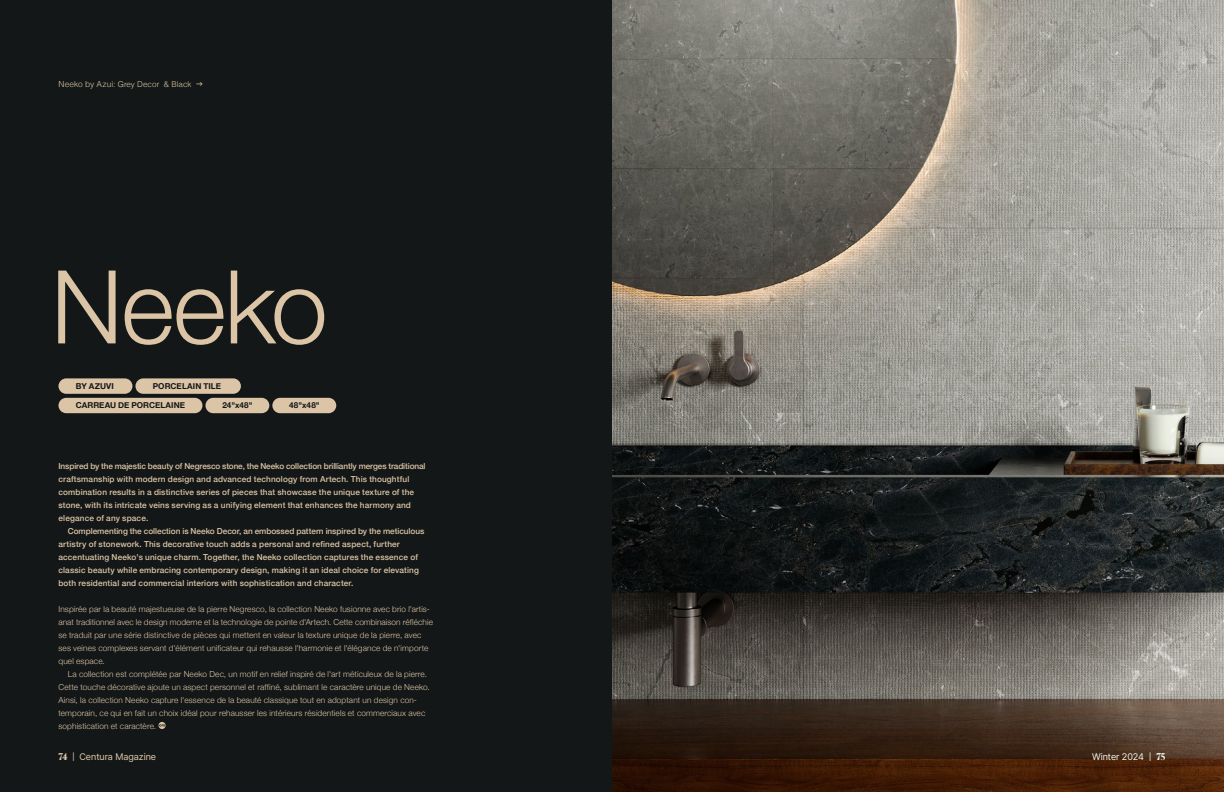
<style>
.page{position:relative;width:1224px;height:792px;background:#fff}
.page>*{position:absolute;margin:0;border:0;box-sizing:border-box;transform-origin:0 0}
.t1{font:300 102px "Helvetica Neue";letter-spacing:-.015em;color:#dcc5a6}
.t2{font:9.5px "Pretendard";color:#dcc5a6}
.t3{font:9.5px "Pretendard";color:#eff1e4}
.t4{font:300 8.2px/13px "Helvetica Neue";letter-spacing:.015em;color:#dcc5a6}
.t5{font:500 8.2px/13px "Helvetica Neue";letter-spacing:.015em;color:#dcc5a6}
.t6{font:700 8.2px "Helvetica Neue";letter-spacing:.005em;color:#131718}
.t7{font:300 8px "Helvetica";letter-spacing:.01em;color:#dcc5a6}
.s1{font-size:8.4px}
.s2{font-family:"Ivy Presto Headline";font-weight:700}
</style>
<div class="page">
<div style="left:0;top:0;width:612px;height:792px;background:#131718"></div>
<svg style="left:159px;top:722px;width:7px;height:7px"></svg>
<div style="left:58px;top:378px;width:74px;height:16px;background:#dcc5a6;border-radius:8px"></div>
<div style="left:205px;top:398px;width:64px;height:15px;background:#dcc5a6;border-radius:8px"></div>
<div style="left:272px;top:398px;width:64px;height:15px;background:#dcc5a6;border-radius:8px"></div>
<div style="left:135px;top:378px;width:106px;height:16px;background:#dcc5a6;border-radius:8px"></div>
<img style="left:612px;top:0;width:612px;height:792px">
<div style="left:58px;top:398px;width:144px;height:15px;background:#dcc5a6;border-radius:8px"></div>
<p class="t7" style="left:58px;top:78px;width:135px"><span class="s1">Neeko by Azui:</span> Grey Decor &amp; Black</p>
<h1 class="t1" style="left:51px;top:225px;width:278px">Neeko</h1>
<p class="t6" style="left:76px;top:380px;width:40px">BY AZUVI</p>
<p class="t6" style="left:153px;top:380px;width:70px">PORCELAIN TILE</p>
<p class="t6" style="left:76px;top:399px;width:111px">CARREAU DE PORCELAINE</p>
<p class="t6" style="left:222px;top:399px;width:32px">24"x48"</p>
<p class="t6" style="left:289px;top:399px;width:32px">48"x48"</p>
<p class="t5" style="left:58px;top:459px;width:369px">Inspired by the majestic beauty of Negresco stone, the Neeko collection brilliantly merges traditional craftsmanship with modern design and advanced technology from Artech. This thoughtful combination results in a distinctive series of pieces that showcase the unique texture of the stone, with its intricate veins serving as a unifying element that enhances the harmony and elegance of any space.</p>
<p class="t5" style="left:58px;top:524px;width:367px;text-indent:9px">Complementing the collection is Neeko Decor, an embossed pattern inspired by the meticulous artistry of stonework. This decorative touch adds a personal and refined aspect, further accentuating Neeko's unique charm. Together, the Neeko collection captures the essence of classic beauty while embracing contemporary design, making it an ideal choice for elevating both residential and commercial interiors with sophistication and character.</p>
<p class="t4" style="left:58px;top:602px;width:376px">Inspirée par la beauté majestueuse de la pierre Negresco, la collection Neeko fusionne avec brio l'artis&shy;anat traditionnel avec le design moderne et la technologie de pointe d'Artech. Cette combinaison réfléchie se traduit par une série distinctive de pièces qui mettent en valeur la texture unique de la pierre, avec ses veines complexes servant d'élément unificateur qui rehausse l'harmonie et l'élégance de n'importe quel espace.</p>
<p class="t4" style="left:58px;top:667px;width:373px;text-indent:9px">La collection est complétée par Neeko Dec, un motif en relief inspiré de l'art méticuleux de la pierre.<br>Cette touche décorative ajoute un aspect personnel et raffiné, sublimant le caractère unique de Neeko.<br>Ainsi, la collection Neeko capture l'essence de la beauté classique tout en adoptant un design con&shy;temporain, ce qui en fait un choix idéal pour rehausser les intérieurs résidentiels et commerciaux avec sophistication et caractère.</p>
<p class="t2" style="left:58px;top:750px;width:99px"><span class="s2">74</span> | Centura Magazine</p>
<p class="t3" style="left:1092px;top:750px;width:75px">Winter 2024 | <span class="s2">75</span></p>
</div>
